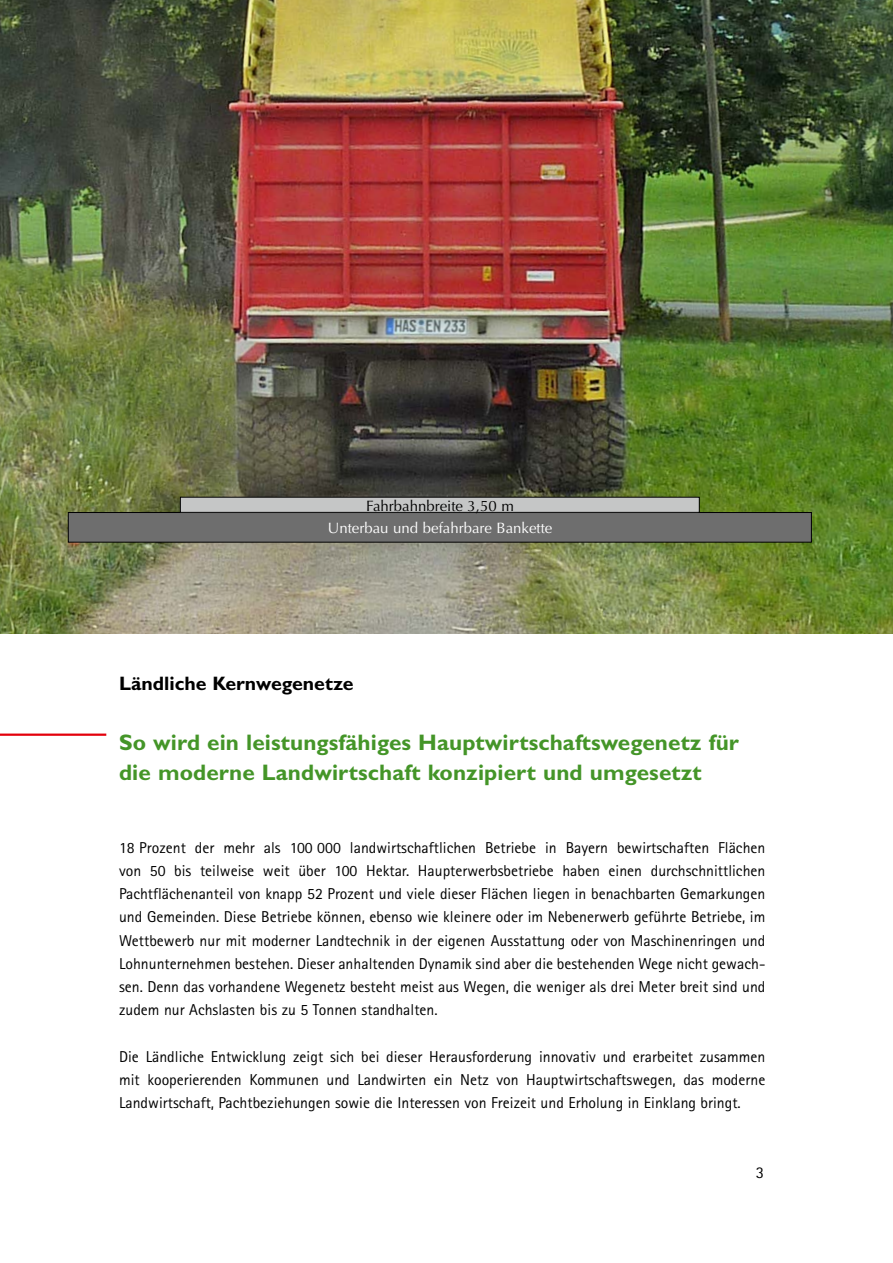
<style>
.page{position:relative;width:893px;height:1263px;background:#fff}
.page>*{position:absolute;margin:0;border:0;box-sizing:border-box;transform-origin:0 0}
.Kap_head{font:700 22.5px/30px "Gill Sans Std";letter-spacing:.005em;color:#449528}
.Kap_dach{font:700 19.5px "Gill Sans Std";color:#000}
.t1{font:16.5px "Rotis Sans Serif Pro";color:#000}
.Copy{font:15.75px/23.2px "Rotis Sans Serif Pro";color:#000;text-align:justify}
.BU{font:15px "Optima LT Std";color:#fff}
.BU-2{font:15px "Optima LT Std";color:#000}
</style>
<div class="page">
<img style="left:0;top:0;width:893px;height:634px">
<div style="left:68px;top:512px;width:743px;height:30px;background:#6e6e6e"></div>
<div style="left:180px;top:497px;width:519px;height:15px;background:#c5c6c6"></div>
<div style="left:180px;top:497px;width:520px;height:16px;border:1px solid #000"></div>
<hr style="left:0;top:733px;width:106px;height:3px;background:#e3000b">
<p class="BU-2" style="left:366px;top:497px;width:149px">Fahrbahnbreite 3,50 m</p>
<p class="BU" style="left:328px;top:519px;width:226px">Unterbau und befahrbare Bankette</p>
<h2 class="Kap_dach" style="left:119px;top:672px;width:236px">Ländliche Kernwegenetze</h2>
<h1 class="Kap_head" style="left:119px;top:727px;width:621px">So wird ein leistungsfähiges Hauptwirtschaftswegenetz für die moderne Landwirtschaft konzipiert und umgesetzt</h1>
<p class="Copy" style="left:119px;top:836px;width:648px">18 Prozent der mehr als 100 000 landwirtschaftlichen Betriebe in Bayern bewirtschaften Flächen von 50 bis teilweise weit über 100 Hektar. Haupterwerbsbetriebe haben einen durchschnittlichen Pachtflächenanteil von knapp 52 Prozent und viele dieser Flächen liegen in benachbarten Gemarkungen und Gemeinden. Diese Betriebe können, ebenso wie kleinere oder im Nebenerwerb geführte Betriebe, im Wettbewerb nur mit moderner Landtechnik in der eigenen Ausstattung oder von Maschinenringen und Lohnunternehmen bestehen. Dieser anhaltenden Dynamik sind aber die bestehenden Wege nicht gewach&shy;sen. Denn das vorhandene Wegenetz besteht meist aus Wegen, die weniger als drei Meter breit sind und zudem nur Achslasten bis zu 5 Tonnen standhalten.</p>
<p class="Copy" style="left:119px;top:1045px;width:648px">Die Ländliche Entwicklung zeigt sich bei dieser Herausforderung innovativ und erarbeitet zusammen mit kooperierenden Kommunen und Landwirten ein Netz von Hauptwirtschaftswegen, das moderne Landwirtschaft, Pachtbeziehungen sowie die Interessen von Freizeit und Erholung in Einklang bringt.</p>
<p class="t1" style="left:756px;top:1163px;width:10px">3</p>
</div>
